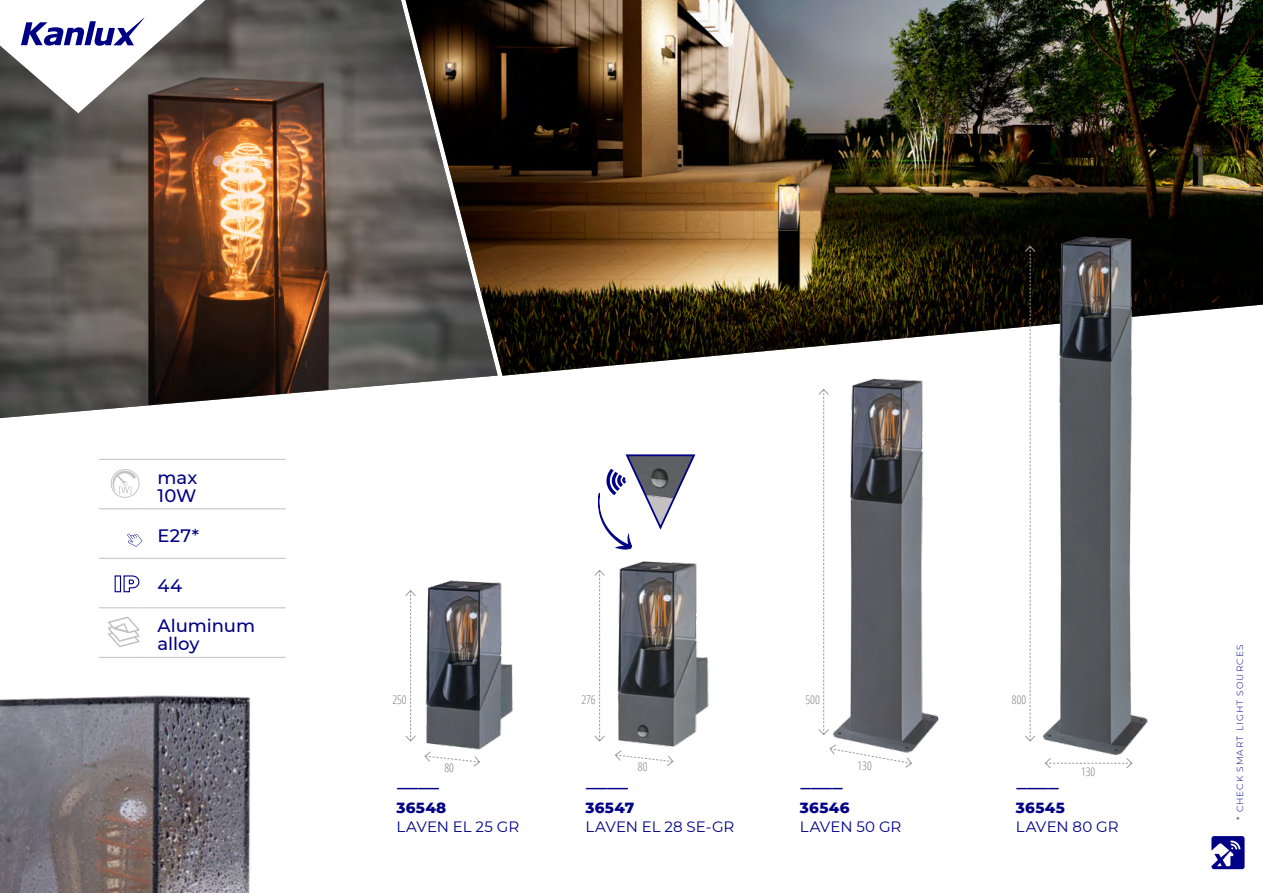
<style>
.page{position:relative;width:1263px;height:893px;background:#fff}
.page>*{position:absolute;margin:0;border:0;box-sizing:border-box;transform-origin:0 0}
.t1{font:500 18px/18px "Montserrat";letter-spacing:-.005em;color:#000087}
.t2{font:15px "Montserrat";color:#000087}
.t3{font:800 15px "Montserrat";letter-spacing:.025em;color:#000087}
.t4{font:700 15px "Montserrat";color:#000087}
.t5{font:300 condensed 12px "Open Sans";color:#818181}
.t6{font:300 9px "Montserrat";letter-spacing:.115em;color:#000087}
</style>
<div class="page">
<img style="left:0;top:0;width:492px;height:418px">
<img style="left:405px;top:0;width:858px;height:376px">
<svg style="left:0;top:0;width:205px;height:113px"></svg>
<img style="left:425px;top:580px;width:88px;height:170px">
<svg style="left:405px;top:590px;width:11px;height:152px"></svg>
<svg style="left:424px;top:751px;width:56px;height:16px"></svg>
<img style="left:617px;top:549px;width:92px;height:198px">
<svg style="left:594px;top:569px;width:11px;height:173px"></svg>
<svg style="left:615px;top:750px;width:59px;height:16px"></svg>
<img style="left:801px;top:307px;width:157px;height:444px">
<svg style="left:818px;top:388px;width:11px;height:348px"></svg>
<svg style="left:829px;top:744px;width:83px;height:24px"></svg>
<img style="left:1017px;top:232px;width:157px;height:523px">
<svg style="left:1024px;top:245px;width:12px;height:497px"></svg>
<svg style="left:1044px;top:758px;width:89px;height:11px"></svg>
<img style="left:0;top:695px;width:250px;height:198px">
<svg style="left:598px;top:454px;width:98px;height:95px"></svg>
<hr style="left:99px;top:459px;width:41px;height:1px;background:#c2c0c0">
<hr style="left:140px;top:459px;width:146px;height:1px;background:#c2c0c0">
<hr style="left:99px;top:509px;width:41px;height:1px;background:#c2c0c0">
<hr style="left:140px;top:509px;width:146px;height:1px;background:#c2c0c0">
<hr style="left:99px;top:558px;width:41px;height:1px;background:#c2c0c0">
<hr style="left:140px;top:558px;width:146px;height:1px;background:#c2c0c0">
<hr style="left:99px;top:608px;width:41px;height:1px;background:#c2c0c0">
<hr style="left:140px;top:608px;width:146px;height:1px;background:#c2c0c0">
<hr style="left:99px;top:657px;width:41px;height:1px;background:#c2c0c0">
<hr style="left:140px;top:657px;width:146px;height:1px;background:#c2c0c0">
<svg style="left:111px;top:469px;width:29px;height:29px"></svg>
<div style="left:115px;top:575px;width:6px;height:17px;border:1px solid #000087"></div>
<svg style="left:123px;top:575px;width:17px;height:18px"></svg>
<svg style="left:108px;top:616px;width:32px;height:32px"></svg>
<svg style="left:1211px;top:836px;width:33px;height:33px"></svg>
<svg style="left:127px;top:534px;width:15px;height:13px"></svg>
<p class="t1" style="left:158px;top:468px;width:41px">max<br>10W</p>
<p class="t1" style="left:158px;top:526px;width:43px">E27*</p>
<p class="t1" style="left:158px;top:576px;width:26px">44</p>
<p class="t1" style="left:158px;top:616px;width:99px">Aluminum alloy</p>
<p class="t5" style="left:392px;top:692px;width:16px">250</p>
<p class="t5" style="left:581px;top:692px;width:16px">276</p>
<p class="t5" style="left:805px;top:692px;width:16px">500</p>
<p class="t5" style="left:1012px;top:692px;width:16px">800</p>
<p class="t5" style="left:444px;top:759px;width:11px">80</p>
<p class="t5" style="left:638px;top:758px;width:11px">80</p>
<p class="t5" style="left:857px;top:757px;width:16px">130</p>
<p class="t5" style="left:1081px;top:764px;width:16px">130</p>
<p class="t4" style="left:396px;top:778px;width:47px">̶̶̶̶</p>
<p class="t3" style="left:396px;top:797px;width:51px">36548</p>
<p class="t2" style="left:396px;top:817px;width:124px">LAVEN EL 25 GR</p>
<p class="t4" style="left:585px;top:778px;width:47px">̶̶̶̶</p>
<p class="t3" style="left:585px;top:797px;width:50px">36547</p>
<p class="t2" style="left:585px;top:817px;width:151px">LAVEN EL 28 SE-GR</p>
<p class="t4" style="left:800px;top:778px;width:47px">̶̶̶̶</p>
<p class="t3" style="left:800px;top:797px;width:51px">36546</p>
<p class="t2" style="left:800px;top:817px;width:103px">LAVEN 50 GR</p>
<p class="t4" style="left:1016px;top:778px;width:47px">̶̶̶̶</p>
<p class="t3" style="left:1016px;top:797px;width:50px">36545</p>
<p class="t2" style="left:1016px;top:817px;width:104px">LAVEN 80 GR</p>
<p class="t6" style="left:1234px;top:820px;width:176px;rotate:-90deg">* CHECK SMART LIGHT SOURCES</p>
</div>
